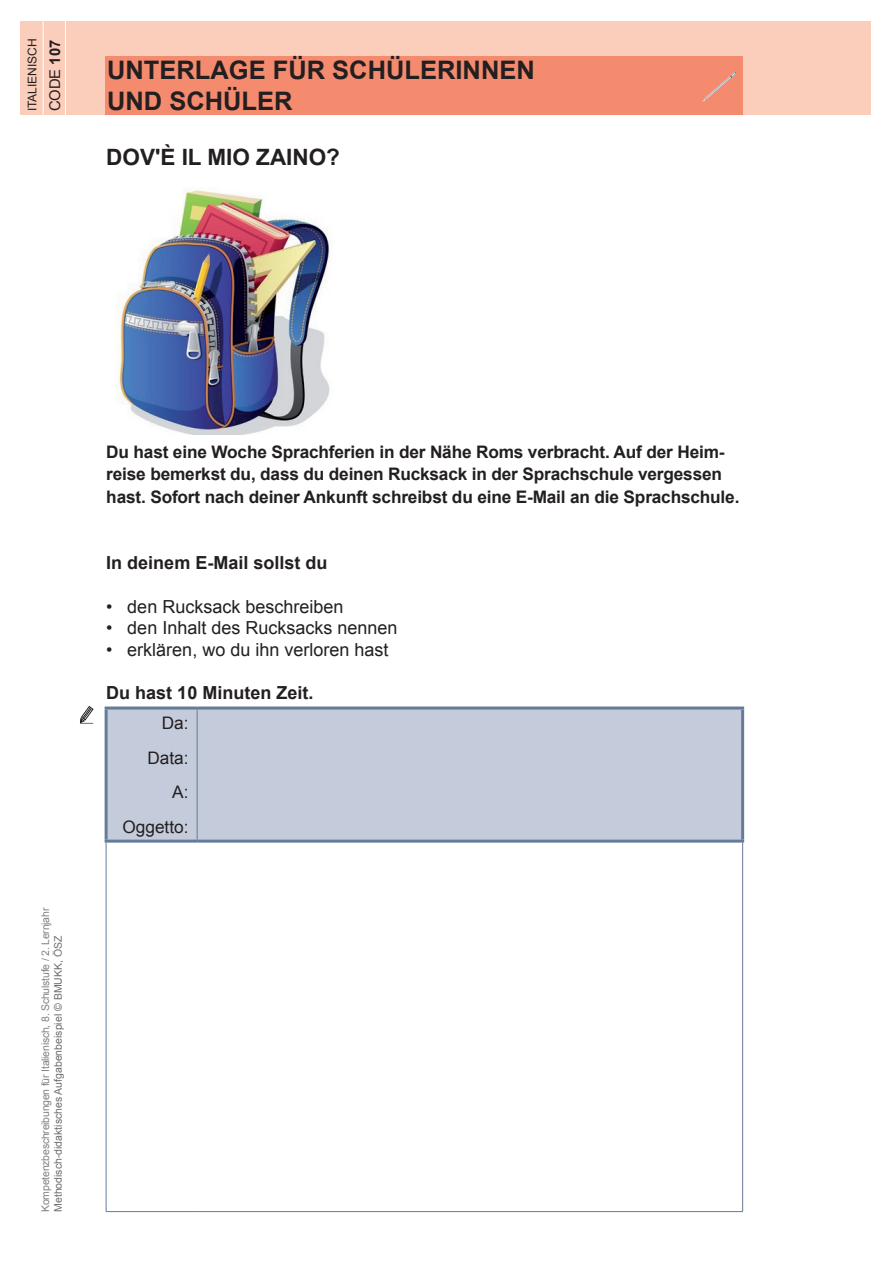
<style>
.page{position:relative;width:893px;height:1263px;background:#fff}
.page>*{position:absolute;margin:0;border:0;box-sizing:border-box;transform-origin:0 0}
.t1{font:700 25.5px "Arial";color:#231f20}
.t2{font:700 22.5px "Arial";color:#231f20}
.t3{font:18px "Arial";color:#231f20}
.t4{font:700 18px "Arial";color:#231f20}
.t5{font:700 17.25px/22.5px "Arial";letter-spacing:-.01em;color:#231f20}
.t6{font:17.25px/34.5px "Arial";color:#231f20;text-align:right}
.t7{font:14.85px "Arial";color:#231f20}
.t8{font:12px "Arial";color:#231f20}
.t9{font:10.5px "Arial";letter-spacing:-.02em;color:#808285}
.t10{font:10.5px "Arial";color:#6c6d70}
.s1{font-weight:700}
</style>
<div class="page">
<div style="left:20px;top:21px;width:850px;height:94px;background:#fbcdbb"></div>
<div style="left:105px;top:56px;width:638px;height:59px;background:#f48a6e"></div>
<img style="left:702px;top:72px;width:35px;height:30px">
<hr style="left:43px;top:20px;width:1px;height:127px;background:#fff">
<hr style="left:65px;top:20px;width:1px;height:127px;background:#fff">
<img style="left:117px;top:188px;width:213px;height:247px">
<div style="left:108px;top:709px;width:633px;height:131px;background:#c4ccdb"></div>
<hr style="left:106px;top:843px;width:1px;height:368px;background:#647b99">
<hr style="left:742px;top:843px;width:1px;height:368px;background:#647b99">
<hr style="left:106px;top:1211px;width:91px;height:1px;background:#647b99">
<hr style="left:197px;top:1211px;width:546px;height:1px;background:#647b99">
<hr style="left:197px;top:709px;width:1px;height:131px;background:#647b99">
<hr style="left:105px;top:706px;width:92px;height:3px;background:#647b99">
<hr style="left:105px;top:709px;width:3px;height:131px;background:#647b99">
<hr style="left:197px;top:706px;width:547px;height:3px;background:#647b99">
<hr style="left:741px;top:709px;width:3px;height:131px;background:#647b99">
<hr style="left:105px;top:840px;width:92px;height:3px;background:#647b99">
<hr style="left:197px;top:840px;width:547px;height:3px;background:#647b99">
<svg style="left:80px;top:706px;width:14px;height:18px"></svg>
<p class="t8" style="left:25px;top:111px;width:75px;rotate:-90deg">ITALIENISCH</p>
<p class="t7" style="left:45px;top:111px;width:73px;rotate:-90deg">CODE <span class="s1">107</span></p>
<h1 class="t1" style="left:107px;top:54px;width:429px">UNTERLAGE FÜR SCHÜLERINNEN</h1>
<h1 class="t1" style="left:107px;top:84px;width:187px">UND SCHÜLER</h1>
<h2 class="t2" style="left:106px;top:142px;width:235px">DOV'È IL MIO ZAINO?</h2>
<p class="t9" style="left:39px;top:1212px;width:306px;rotate:-90deg">Kompetenzbeschreibungen für Italienisch, 8. Schulstufe / 2. Lernjahr</p>
<p class="t10" style="left:51px;top:1212px;width:278px;rotate:-90deg">Methodisch-didaktisches Aufgabenbeispiel © BMUKK, ÖSZ</p>
<p class="t5" style="left:106px;top:441px;width:635px">Du hast eine Woche Sprachferien in der Nähe Roms verbracht. Auf der Heim&shy;reise bemerkst du, dass du deinen Rucksack in der Sprachschule vergessen hast. Sofort nach deiner Ankunft schreibst du eine E-Mail an die Sprachschule.</p>
<p class="t4" style="left:106px;top:551px;width:223px">In deinem E-Mail sollst du</p>
<p class="t3" style="left:106px;top:594px;width:239px">• den Rucksack beschreiben</p>
<p class="t3" style="left:106px;top:616px;width:293px">• den Inhalt des Rucksacks nennen</p>
<p class="t3" style="left:106px;top:638px;width:284px">• erklären, wo du ihn verloren hast</p>
<p class="t4" style="left:106px;top:681px;width:209px">Du hast 10 Minuten Zeit.</p>
<p class="t6" style="left:122px;top:706px;width:68px">Da:<br>Data:<br>A:<br>Oggetto:</p>
</div>
